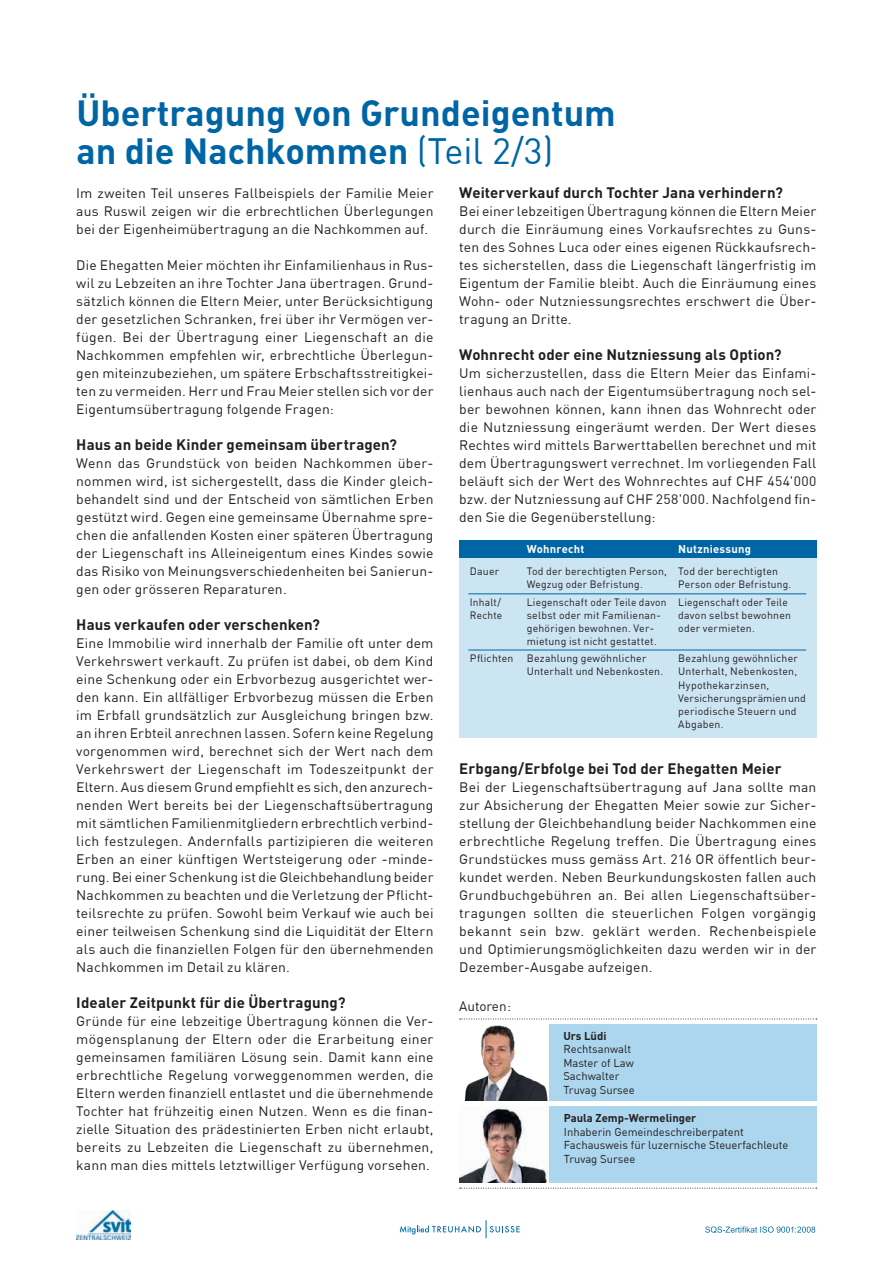
<style>
.page{position:relative;width:893px;height:1263px;background:#fff}
.page>*{position:absolute;margin:0;border:0;box-sizing:border-box;transform-origin:0 0}
.t1{font:700 36px/37.5px "DIN";color:#0065a4}
.Lauftext{font:700 15px "DIN";letter-spacing:.005em;color:#231f20}
.Lauftext-2{font:13.5px/18px "DIN";letter-spacing:.01em;color:#231f20;text-align:justify}
.t2{font:11.25px "DIN";color:#231f20}
.t3{font:700 11.25px "DIN";color:#231f20}
.Lauftext-3{font:700 11.25px "DIN";letter-spacing:.02em;color:#fff}
.Lauftext-4{font:10.5px "DIN";letter-spacing:.02em;color:#231f20}
.s1{font-weight:400}
</style>
<div class="page">
<div style="left:459px;top:540px;width:357px;height:198px;background:#cce5f3"></div>
<svg style="left:400px;top:1220px;width:120px;height:18px"></svg>
<svg style="left:705px;top:1226px;width:110px;height:7px"></svg>
<img style="left:77px;top:1210px;width:53px;height:29px">
<div style="left:548px;top:1106px;width:268px;height:76px;background:#abd6ed"></div>
<svg style="left:460px;top:1188px;width:357px;height:1px"></svg>
<div style="left:548px;top:1024px;width:268px;height:76px;background:#abd6ed"></div>
<svg style="left:460px;top:1019px;width:357px;height:1px"></svg>
<img style="left:459px;top:1106px;width:89px;height:76px">
<img style="left:464px;top:1025px;width:84px;height:75px">
<div style="left:459px;top:540px;width:357px;height:18px;background:#0065a4"></div>
<hr style="left:468px;top:594px;width:338px;height:1px;background:#0065a4">
<hr style="left:468px;top:650px;width:338px;height:1px;background:#0065a4">
<p class="t1" style="left:77px;top:93px;width:541px">Übertragung von Grundeigentum an die Nachkommen <span class="s1">(Teil 2/3)</span></p>
<p class="Lauftext" style="left:459px;top:183px;width:325px">Weiterverkauf durch Tochter Jana verhindern?</p>
<p class="Lauftext-2" style="left:459px;top:202px;width:359px">Bei einer lebzeitigen Übertragung können die Eltern Meier durch die Einräumung eines Vorkaufsrechtes zu Guns&shy;ten des Sohnes Luca oder eines eigenen Rückkaufsrech&shy;tes sicherstellen, dass die Liegenschaft längerfristig im Eigentum der Familie bleibt. Auch die Einräumung eines Wohn- oder Nutzniessungsrechtes erschwert die Über&shy;tragung an Dritte.</p>
<p class="Lauftext" style="left:459px;top:345px;width:324px">Wohnrecht oder eine Nutzniessung als Option?</p>
<p class="Lauftext-2" style="left:459px;top:364px;width:359px">Um sicherzustellen, dass die Eltern Meier das Einfami&shy;lienhaus auch nach der Eigentumsübertragung noch sel&shy;ber bewohnen können, kann ihnen das Wohnrecht oder die Nutzniessung eingeräumt werden. Der Wert dieses Rechtes wird mittels Barwerttabellen berechnet und mit dem Übertragungswert verrechnet. Im vorliegenden Fall beläuft sich der Wert des Wohnrechtes auf CHF 454'000 bzw. der Nutzniessung auf CHF 258'000. Nachfolgend fin&shy;den Sie die Gegenüberstellung:</p>
<p class="Lauftext-3" style="left:527px;top:542px;width:59px">Wohnrecht</p>
<p class="Lauftext-3" style="left:678px;top:542px;width:74px">Nutzniessung</p>
<p class="Lauftext-4" style="left:470px;top:565px;width:31px">Dauer</p>
<p class="Lauftext-4" style="left:527px;top:565px;width:253px">Tod der berechtigten Person, Tod der berechtigten</p>
<p class="Lauftext-4" style="left:527px;top:578px;width:117px">Wegzug oder Befristung.</p>
<p class="Lauftext-4" style="left:678px;top:578px;width:115px">Person oder Befristung.</p>
<p class="Lauftext-4" style="left:470px;top:595px;width:33px">Inhalt/</p>
<p class="Lauftext-4" style="left:527px;top:595px;width:263px">Liegenschaft oder Teile davon Liegenschaft oder Teile</p>
<p class="Lauftext-4" style="left:470px;top:608px;width:34px">Rechte</p>
<p class="Lauftext-4" style="left:527px;top:608px;width:136px">selbst oder mit Familienan-</p>
<p class="Lauftext-4" style="left:678px;top:608px;width:114px">davon selbst bewohnen</p>
<p class="Lauftext-4" style="left:527px;top:621px;width:129px">gehörigen bewohnen. Ver-</p>
<p class="Lauftext-4" style="left:678px;top:621px;width:78px">oder vermieten.</p>
<p class="Lauftext-4" style="left:527px;top:634px;width:132px">mietung ist nicht gestattet.</p>
<p class="Lauftext-4" style="left:470px;top:652px;width:45px">Pflichten</p>
<p class="Lauftext-4" style="left:527px;top:652px;width:121px">Bezahlung gewöhnlicher</p>
<p class="Lauftext-4" style="left:678px;top:652px;width:121px">Bezahlung gewöhnlicher</p>
<p class="Lauftext-4" style="left:527px;top:665px;width:138px">Unterhalt und Nebenkosten.</p>
<p class="Lauftext-4" style="left:678px;top:665px;width:120px">Unterhalt, Nebenkosten,</p>
<p class="Lauftext-4" style="left:678px;top:678px;width:93px">Hypothekarzinsen,</p>
<p class="Lauftext-4" style="left:678px;top:691px;width:129px">Versicherungsprämien und</p>
<p class="Lauftext-4" style="left:678px;top:704px;width:120px">periodische Steuern und</p>
<p class="Lauftext-4" style="left:678px;top:717px;width:47px">Abgaben.</p>
<p class="Lauftext" style="left:459px;top:759px;width:324px">Erbgang/Erbfolge bei Tod der Ehegatten Meier</p>
<p class="Lauftext-2" style="left:459px;top:778px;width:359px">Bei der Liegenschaftsübertragung auf Jana sollte man zur Absicherung der Ehegatten Meier sowie zur Sicher&shy;stellung der Gleichbehandlung beider Nachkommen eine erbrechtliche Regelung treffen. Die Übertragung eines Grundstückes muss gemäss Art. 216 OR öffentlich beur&shy;kundet werden. Neben Beurkundungskosten fallen auch Grundbuchgebühren an. Bei allen Liegenschaftsüber&shy;tragungen sollten die steuerlichen Folgen vorgängig bekannt sein bzw. geklärt werden. Rechenbeispiele und Optimierungsmöglichkeiten dazu werden wir in der Dezember-Ausgabe aufzeigen.</p>
<p class="Lauftext-2" style="left:76px;top:184px;width:359px">Im zweiten Teil unseres Fallbeispiels der Familie Meier aus Ruswil zeigen wir die erbrechtlichen Überlegungen bei der Eigenheimübertragung an die Nachkommen auf.</p>
<p class="Lauftext-2" style="left:76px;top:256px;width:359px">Die Ehegatten Meier möchten ihr Einfamilienhaus in Rus&shy;wil zu Lebzeiten an ihre Tochter Jana übertragen. Grund&shy;sätzlich können die Eltern Meier, unter Berücksichtigung der gesetzlichen Schranken, frei über ihr Vermögen ver&shy;fügen. Bei der Übertragung einer Liegenschaft an die Nachkommen empfehlen wir, erbrechtliche Überlegun&shy;gen miteinzubeziehen, um spätere Erbschaftsstreitigkei&shy;ten zu vermeiden. Herr und Frau Meier stellen sich vor der Eigentumsübertragung folgende Fragen:</p>
<p class="Lauftext" style="left:76px;top:435px;width:322px">Haus an beide Kinder gemeinsam übertragen?</p>
<p class="Lauftext-2" style="left:76px;top:454px;width:359px">Wenn das Grundstück von beiden Nachkommen über&shy;nommen wird, ist sichergestellt, dass die Kinder gleich&shy;behandelt sind und der Entscheid von sämtlichen Erben gestützt wird. Gegen eine gemeinsame Übernahme spre&shy;chen die anfallenden Kosten einer späteren Übertragung der Liegenschaft ins Alleineigentum eines Kindes sowie das Risiko von Meinungsverschiedenheiten bei Sanierun&shy;gen oder grösseren Reparaturen.</p>
<p class="Lauftext" style="left:76px;top:615px;width:245px">Haus verkaufen oder verschenken?</p>
<p class="Lauftext-2" style="left:76px;top:634px;width:359px">Eine Immobilie wird innerhalb der Familie oft unter dem Verkehrswert verkauft. Zu prüfen ist dabei, ob dem Kind eine Schenkung oder ein Erbvorbezug ausgerichtet wer&shy;den kann. Ein allfälliger Erbvorbezug müssen die Erben im Erbfall grundsätzlich zur Ausgleichung bringen bzw. an ihren Erbteil anrechnen lassen. Sofern keine Regelung vorgenommen wird, berechnet sich der Wert nach dem Verkehrswert der Liegenschaft im Todeszeitpunkt der Eltern. Aus diesem Grund empfiehlt es sich, den anzurech&shy;nenden Wert bereits bei der Liegenschaftsübertragung mit sämtlichen Familienmitgliedern erbrechtlich verbind&shy;lich festzulegen. Andernfalls partizipieren die weiteren Erben an einer künftigen Wertsteigerung oder -minde&shy;rung. Bei einer Schenkung ist die Gleichbehandlung beider Nachkommen zu beachten und die Verletzung der Pflicht&shy;teilsrechte zu prüfen. Sowohl beim Verkauf wie auch bei einer teilweisen Schenkung sind die Liquidität der Eltern als auch die finanziellen Folgen für den übernehmenden Nachkommen im Detail zu klären.</p>
<p class="Lauftext" style="left:76px;top:993px;width:271px">Idealer Zeitpunkt für die Übertragung?</p>
<p class="Lauftext-2" style="left:76px;top:1012px;width:359px">Gründe für eine lebzeitige Übertragung können die Ver&shy;mögensplanung der Eltern oder die Erarbeitung einer gemeinsamen familiären Lösung sein. Damit kann eine erbrechtliche Regelung vorweggenommen werden, die Eltern werden finanziell entlastet und die übernehmende Tochter hat frühzeitig einen Nutzen. Wenn es die finan&shy;zielle Situation des prädestinierten Erben nicht erlaubt, bereits zu Lebzeiten die Liegenschaft zu übernehmen, kann man dies mittels letztwilliger Verfügung vorsehen.</p>
<p class="Lauftext-2" style="left:459px;top:997px;width:53px">Autoren:</p>
<p class="t3" style="left:563px;top:1028px;width:45px">Urs Lüdi</p>
<p class="t2" style="left:563px;top:1042px;width:69px">Rechtsanwalt</p>
<p class="t2" style="left:563px;top:1056px;width:72px">Master of Law</p>
<p class="t2" style="left:563px;top:1069px;width:58px">Sachwalter</p>
<p class="t2" style="left:563px;top:1083px;width:73px">Truvag Sursee</p>
<p class="t3" style="left:564px;top:1111px;width:134px">Paula Zemp-Wermelinger</p>
<p class="t2" style="left:564px;top:1124px;width:182px">Inhaberin Gemeindeschreiberpatent</p>
<p class="t2" style="left:564px;top:1138px;width:226px">Fachausweis für luzernische Steuerfachleute</p>
<p class="t2" style="left:564px;top:1151px;width:73px">Truvag Sursee</p>
</div>
